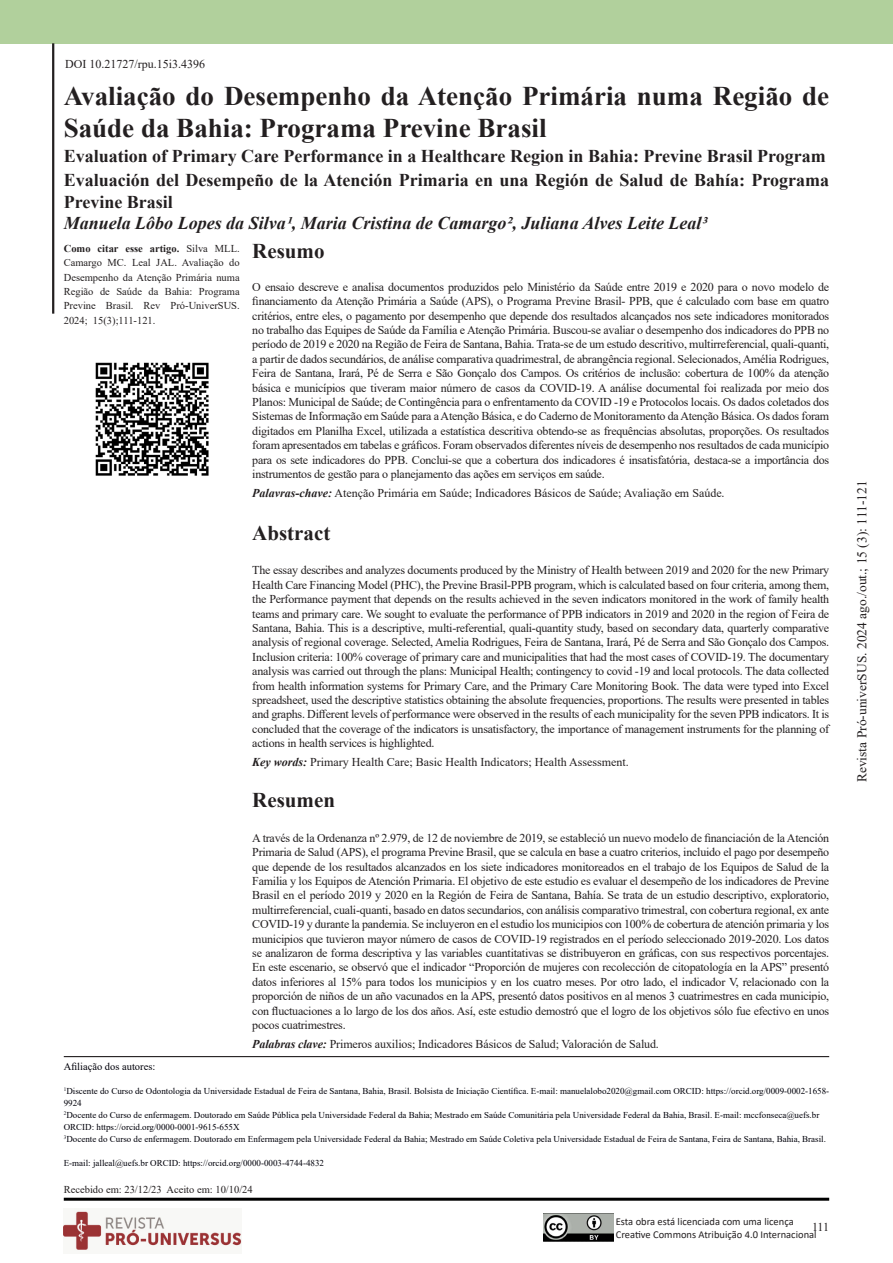
<style>
.page{position:relative;width:893px;height:1263px;background:#fff}
.page>*{position:absolute;margin:0;border:0;box-sizing:border-box;transform-origin:0 0}
.Título_principal__PT{font:700 27px/32.4px "Times New Roman";color:#231f20}
.t1{font:700 21px "Times New Roman";color:#231f20}
.Título_principal__EN{font:700 18px/21.6px "Times New Roman";color:#231f20}
.Autores{font:italic 700 18px "Times New Roman";color:#231f20}
.t2{font:13.5px "Times New Roman";color:#231f20}
.resumo_e_abstract{font:12px/14.4px "Times New Roman";letter-spacing:-.01em;color:#231f20;text-align:justify}
.Como_citar_artigo{font:10.5px/14.4px "Times New Roman";color:#231f20;text-align:justify}
.Título_principal__PT-2{font:10.5px "Calibri";color:#231f20}
.Histórico_autor{font:10.5px "Times New Roman";color:#00000a}
.Histórico_autor-2{font:9px/12px "Times New Roman";color:#00000a}
.s1{font-weight:700}
.s2{color:#fff}
.s3{font-weight:700;font-style:italic}
</style>
<div class="page">
<hr style="left:64px;top:1198px;width:765px;height:3px;background:#000">
<div style="left:0;top:0;width:893px;height:43px;background:#b1d09c"></div>
<hr style="left:52px;top:43px;width:2px;height:271px;background:#231f20">
<hr style="left:64px;top:1056px;width:765px;height:1px;background:#231f20">
<img style="left:64px;top:1209px;width:177px;height:42px">
<img style="left:544px;top:1213px;width:69px;height:28px">
<img style="left:95px;top:362px;width:114px;height:114px">
<p class="resumo_e_abstract" style="left:65px;top:56px;width:141px">DOI 10.21727/rpu.15i3.4396</p>
<p class="Título_principal__PT" style="left:64px;top:79px;width:767px">Avaliação do Desempenho da Atenção Primária numa Região de<br>Saúde da Bahia: Programa Previne Brasil</p>
<p class="Título_principal__EN" style="left:64px;top:145px;width:764px">Evaluation of Primary Care Performance in a Healthcare Region in Bahia: Previne Brasil Program</p>
<p class="Título_principal__EN" style="left:64px;top:169px;width:767px">Evaluación del Desempeño de la Atención Primaria en una Región de Salud de Bahía: Programa<br>Previne Brasil</p>
<p class="Autores" style="left:64px;top:210px;width:645px">Manuela Lôbo Lopes da Silva1, Maria Cristina de Camargo2, Juliana Alves Leite Leal3</p>
<p class="Como_citar_artigo" style="left:64px;top:241px;width:177px"><span class="s1">Como citar esse artigo.</span> Silva MLL.<br>Camargo MC. Leal JAL. Avaliação do Desempenho da Atenção Primária numa Região de Saúde da Bahia: Programa Previne Brasil. Rev Pró-UniverSUS.<br><span class="s2">2024; 15(3);111-121.</span></p>
<p class="t1" style="left:252px;top:235px;width:74px">Resumo</p>
<p class="resumo_e_abstract" style="left:252px;top:279px;width:578px">O ensaio descreve e analisa documentos produzidos pelo Ministério da Saúde entre 2019 e 2020 para o novo modelo de financiamento da Atenção Primária a Saúde (APS), o Programa Previne Brasil- PPB, que é calculado com base em quatro critérios, entre eles, o pagamento por desempenho que depende dos resultados alcançados nos sete indicadores monitorados no trabalho das Equipes de Saúde da Família e Atenção Primária. Buscou-se avaliar o desempenho dos indicadores do PPB no período de 2019 e 2020 na Região de Feira de Santana, Bahia. Trata-se de um estudo descritivo, multirreferencial, quali-quanti, a partir de dados secundários, de análise comparativa quadrimestral, de abrangência regional. Selecionados, Amélia Rodrigues, Feira de Santana, Irará, Pé de Serra e São Gonçalo dos Campos. Os critérios de inclusão: cobertura de 100% da atenção básica e municípios que tiveram maior número de casos da COVID-19. A análise documental foi realizada por meio dos Planos: Municipal de Saúde; de Contingência para o enfrentamento da COVID -19 e Protocolos locais. Os dados coletados dos Sistemas de Informação em Saúde para a Atenção Básica, e do Caderno de Monitoramento da Atenção Básica. Os dados foram digitados em Planilha Excel, utilizada a estatística descritiva obtendo-se as frequências absolutas, proporções. Os resultados foram apresentados em tabelas e gráficos. Foram observados diferentes níveis de desempenho nos resultados de cada município para os sete indicadores do PPB. Conclui-se que a cobertura dos indicadores é insatisfatória, destaca-se a importância dos instrumentos de gestão para o planejamento das ações em serviços em saúde.</p>
<p class="resumo_e_abstract" style="left:252px;top:485px;width:474px"><span class="s3">Palavras-chave:</span> Atenção Primária em Saúde; Indicadores Básicos de Saúde; Avaliação em Saúde.</p>
<p class="t1" style="left:252px;top:517px;width:80px">Abstract</p>
<p class="resumo_e_abstract" style="left:252px;top:563px;width:578px">The essay describes and analyzes documents produced by the Ministry of Health between 2019 and 2020 for the new Primary Health Care Financing Model (PHC), the Previne Brasil-PPB program, which is calculated based on four criteria, among them, the Performance payment that depends on the results achieved in the seven indicators monitored in the work of family health teams and primary care. We sought to evaluate the performance of PPB indicators in 2019 and 2020 in the region of Feira de Santana, Bahia. This is a descriptive, multi-referential, quali-quantity study, based on secondary data, quarterly comparative analysis of regional coverage. Selected, Amelia Rodrigues, Feira de Santana, Irará, Pé de Serra and São Gonçalo dos Campos.<br>Inclusion criteria: 100% coverage of primary care and municipalities that had the most cases of COVID-19. The documentary analysis was carried out through the plans: Municipal Health; contingency to covid -19 and local protocols. The data collected from health information systems for Primary Care, and the Primary Care Monitoring Book. The data were typed into Excel spreadsheet, used the descriptive statistics obtaining the absolute frequencies, proportions. The results were presented in tables and graphs. Different levels of performance were observed in the results of each municipality for the seven PPB indicators. It is concluded that the coverage of the indicators is unsatisfactory, the importance of management instruments for the planning of actions in health services is highlighted.</p>
<p class="resumo_e_abstract" style="left:252px;top:754px;width:378px"><span class="s3">Key words:</span> Primary Health Care; Basic Health Indicators; Health Assessment.</p>
<p class="t1" style="left:252px;top:785px;width:84px">Resumen</p>
<p class="resumo_e_abstract" style="left:252px;top:830px;width:578px">A través de la Ordenanza nº 2.979, de 12 de noviembre de 2019, se estableció un nuevo modelo de financiación de la Atención Primaria de Salud (APS), el programa Previne Brasil, que se calcula en base a cuatro criterios, incluido el pago por desempeño que depende de los resultados alcanzados en los siete indicadores monitoreados en el trabajo de los Equipos de Salud de la Familia y los Equipos de Atención Primaria. El objetivo de este estudio es evaluar el desempeño de los indicadores de Previne Brasil en el período 2019 y 2020 en la Región de Feira de Santana, Bahía. Se trata de un estudio descriptivo, exploratorio, multirreferencial, cuali-quanti, basado en datos secundarios, con análisis comparativo trimestral, con cobertura regional, ex ante COVID-19 y durante la pandemia. Se incluyeron en el estudio los municipios con 100% de cobertura de atención primaria y los municipios que tuvieron mayor número de casos de COVID-19 registrados en el período seleccionado 2019-2020. Los datos se analizaron de forma descriptiva y las variables cuantitativas se distribuyeron en gráficas, con sus respectivos porcentajes.<br>En este escenario, se observó que el indicador “Proporción de mujeres con recolección de citopatología en la APS” presentó datos inferiores al 15% para todos los municipios y en los cuatro meses. Por otro lado, el indicador V, relacionado con la proporción de niños de un año vacunados en la APS, presentó datos positivos en al menos 3 cuatrimestres en cada municipio, con fluctuaciones a lo largo de los dos años. Así, este estudio demostró que el logro de los objetivos sólo fue efectivo en unos pocos cuatrimestres.</p>
<p class="resumo_e_abstract" style="left:252px;top:1036px;width:408px"><span class="s3">Palabras clave:</span> Primeros auxilios; Indicadores Básicos de Salud; Valoración de Salud.</p>
<p class="Histórico_autor" style="left:64px;top:1059px;width:93px">Afiliação dos autores:</p>
<p class="Histórico_autor-2" style="left:64px;top:1085px;width:767px"><sup>1</sup>Discente do Curso de Odontologia da Universidade Estadual de Feira de Santana, Bahia, Brasil. Bolsista de Iniciação Científica. E-mail: manuelalobo2020@gmail.com ORCID: https://orcid.org/0009-0002-1658-<br>9924</p>
<p class="Histórico_autor-2" style="left:64px;top:1109px;width:757px"><sup>2</sup>Docente do Curso de enfermagem. Doutorado em Saúde Pública pela Universidade Federal da Bahia; Mestrado em Saúde Comunitária pela Universidade Federal da Bahia, Brasil. E-mail: mccfonseca@uefs.br<br>ORCID: https://orcid.org/0000-0001-9615-655X</p>
<p class="Histórico_autor-2" style="left:64px;top:1133px;width:764px"><sup>3</sup>Docente do Curso de enfermagem. Doutorado em Enfermagem pela Universidade Federal da Bahia; Mestrado em Saúde Coletiva pela Universidade Estadual de Feira de Santana, Feira de Santana, Bahia, Brasil.</p>
<p class="Histórico_autor-2" style="left:64px;top:1157px;width:262px">E-mail: jalleal@uefs.br ORCID: https://orcid.org/0000-0003-4744-4832</p>
<p class="Como_citar_artigo" style="left:64px;top:1182px;width:190px">Recebido em: 23/12/23 Aceito em: 10/10/24</p>
<p class="Título_principal__PT-2" style="left:616px;top:1214px;width:179px">Esta obra está licenciada com uma licença</p>
<p class="Título_principal__PT-2" style="left:616px;top:1227px;width:202px">Creative Commons Atribuição 4.0 Internacional</p>
<p class="resumo_e_abstract" style="left:812px;top:1219px;width:19px">111</p>
<p class="t2" style="left:852px;top:782px;width:303px;rotate:-90deg">Revista Pró-univerSUS. 2024 ago./out.; 15 (3): 111-121</p>
</div>
